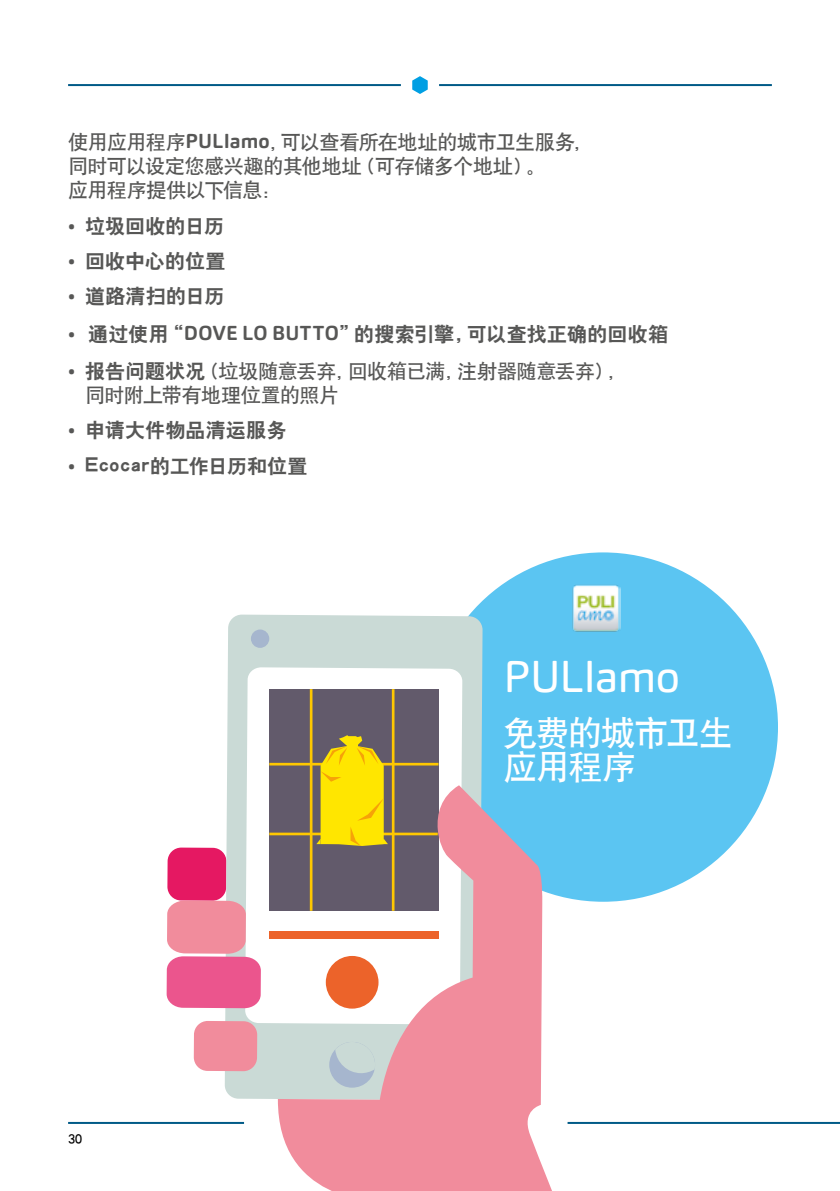
<style>
.page{position:relative;width:840px;height:1191px;background:#fff}
.page>*{position:absolute;margin:0;border:0;box-sizing:border-box;transform-origin:0 0}
.t1{font:44px "Carnas";letter-spacing:-.02em;color:#fff}
.t2{font:34px/34px "H Yb 1 gj";letter-spacing:-.035em;color:#fff}
.t3{font:20px/24px "H Yb 1 gj";letter-spacing:-.02em;color:#575756}
.t4{font:20px "H Yb 2 gj";letter-spacing:.005em;color:#575756}
.t5{font:14px "H Yb 1 gj";color:#000}
.s1{font-family:"Carnas";font-weight:700}
.s2{font-family:"Carnas"}
.s3{font-family:"H Yb 2 gj"}
</style>
<div class="page">
<hr style="left:439px;top:84px;width:332px;height:2px;background:#005a87">
<hr style="left:68px;top:84px;width:332px;height:2px;background:#005a87">
<svg style="left:412px;top:76px;width:15px;height:18px"></svg>
<hr style="left:567px;top:1122px;width:272px;height:2px;background:#005a87">
<hr style="left:68px;top:1122px;width:176px;height:2px;background:#005a87">
<div style="left:428px;top:552px;width:349px;height:349px;background:#5bc5f2;border-radius:50%"></div>
<img style="left:572px;top:585px;width:48px;height:47px">
<div style="left:167px;top:847px;width:59px;height:53px;background:#e51862;border-radius:14px"></div>
<svg style="left:224px;top:614px;width:258px;height:485px;background:#ccdbd7"></svg>
<svg style="left:245px;top:667px;width:217px;height:357px"></svg>
<div style="left:269px;top:689px;width:169px;height:221px;background:#625a6b"></div>
<div style="left:194px;top:1021px;width:63px;height:50px;background:#f18c9c;border-radius:14px"></div>
<svg style="left:166px;top:900px;width:95px;height:108px;background:#ef84a4"></svg>
<div style="left:251px;top:629px;width:18px;height:19px;background:#a6b6ce;border-radius:50%"></div>
<svg style="left:277px;top:785px;width:321px;height:406px"></svg>
<hr style="left:309px;top:689px;width:3px;height:221px;background:#fec800">
<hr style="left:391px;top:689px;width:3px;height:221px;background:#fec800">
<hr style="left:269px;top:763px;width:169px;height:2px;background:#fec800">
<hr style="left:269px;top:832px;width:168px;height:3px;background:#fec800">
<div style="left:325px;top:956px;width:53px;height:52px;background:#ec632a;border-radius:50%"></div>
<div style="left:269px;top:931px;width:169px;height:8px;background:#ec632a"></div>
<svg style="left:316px;top:735px;width:72px;height:111px"></svg>
<p class="t3" style="left:68px;top:130px;width:525px">使用应用程序<span class="s1">PULIamo</span>，可以查看所在地址的城市卫生服务，同时可以设定您感兴趣的其他地址（可存储多个地址）。<br>应用程序提供以下信息：</p>
<p class="t4" style="left:68px;top:216px;width:157px"><span class="s2">•</span> 垃圾回收的日历</p>
<p class="t4" style="left:68px;top:251px;width:159px"><span class="s2">•</span> 回收中心的位置</p>
<p class="t4" style="left:68px;top:286px;width:158px"><span class="s2">•</span> 道路清扫的日历</p>
<p class="t4" style="left:68px;top:323px;width:601px"><span class="s2">•</span> 通过使用“<span class="s1">DOVE LO BUTTO</span>”的搜索引擎，可以查找正确的回收箱</p>
<p class="t3" style="left:85px;top:359px;width:542px;text-indent:-17px"><span class="s2">•</span> <span class="s3">报告问题状况</span>（垃圾随意丢弃，回收箱已满，注射器随意丢弃），同时附上带有地理位置的照片</p>
<p class="t4" style="left:68px;top:420px;width:220px"><span class="s2">•</span> 申请大件物品清运服务</p>
<p class="t4" style="left:68px;top:455px;width:241px"><span class="s2">•</span> Ecocar的工作日历和位置</p>
<p class="t5" style="left:68px;top:1132px;width:15px">30</p>
<h1 class="t1" style="left:503px;top:648px;width:178px">PULIamo</h1>
<h2 class="t2" style="left:503px;top:715px;width:231px">免费的城市卫生应用程序</h2>
</div>
